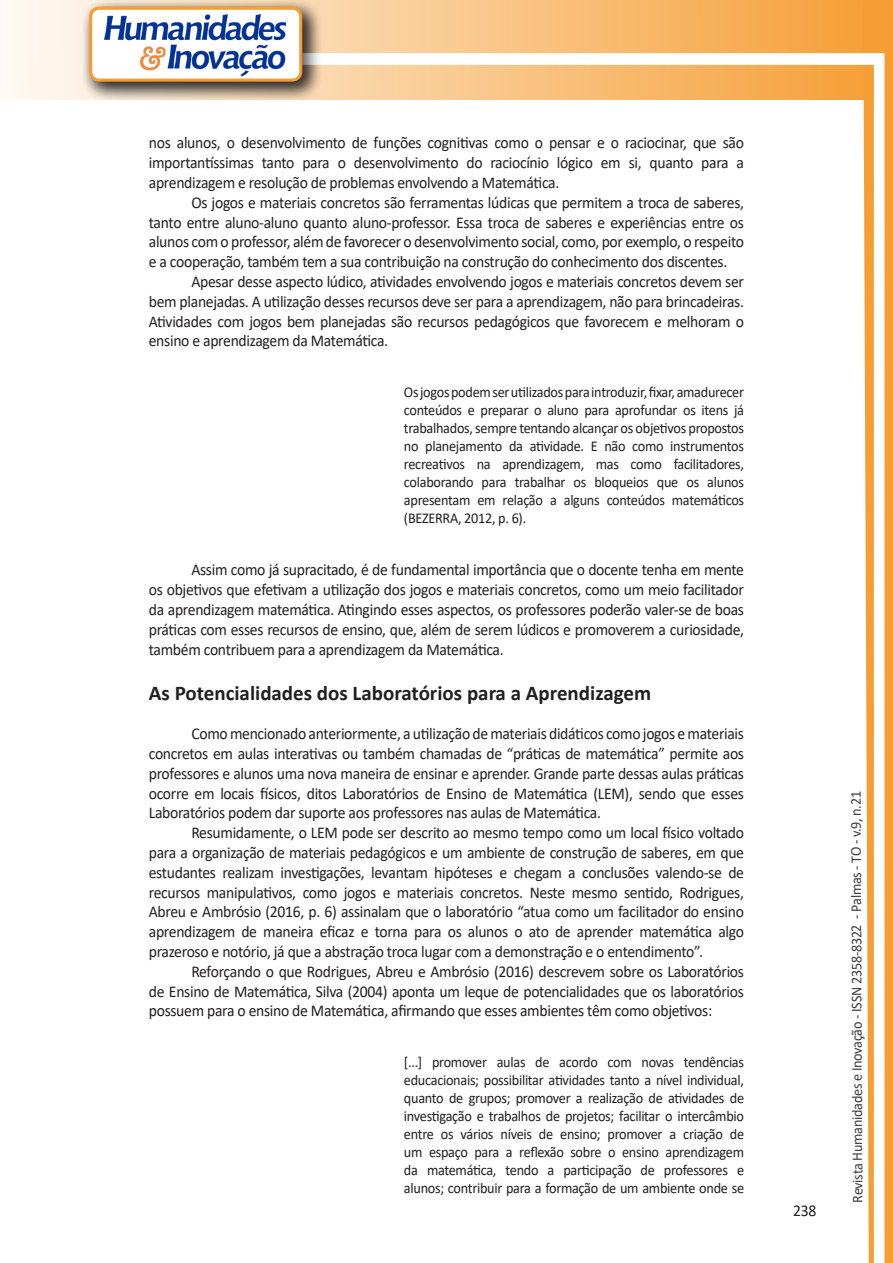
<style>
.page{position:relative;width:893px;height:1263px;background:#fff}
.page>*{position:absolute;margin:0;border:0;box-sizing:border-box;transform-origin:0 0}
.Titulo_2{font:700 21px "Calibri";color:#231f20}
.texto{font:16.5px/19.8px "Calibri";letter-spacing:-.02em;color:#231f20;text-align:justify;scale:.95 1}
.citacao{font:15px/18px "Calibri";letter-spacing:-.02em;color:#231f20;text-align:justify;scale:.95 1}
.t1{font:15px "Calibri";letter-spacing:-.025em;color:#3e3e3f;scale:.95 1}
</style>
<div class="page">
<svg style="left:5px;top:0;width:858px;height:100px;background:#f9c484"></svg>
<div style="left:302px;top:53px;width:582px;height:12px;background:#fff;border:2px solid #fff"></div>
<svg style="left:863px;top:0;width:30px;height:1263px"></svg>
<div style="left:81px;top:0;width:241px;height:102px;background:#231f20;opacity:.75"></div>
<svg style="left:91px;top:8px;width:210px;height:72px"></svg>
<div style="left:89px;top:7px;width:213px;height:75px;border:3px solid #f69e34;border-radius:9px"></div>
<p class="texto" style="left:149px;top:133px;width:628px">nos alunos, o desenvolvimento de funções cognitivas como o pensar e o raciocinar, que são importantíssimas tanto para o desenvolvimento do raciocínio lógico em si, quanto para a aprendizagem e resolução de problemas envolvendo a Matemática.</p>
<p class="texto" style="left:149px;top:192px;width:628px;text-indent:43px">Os jogos e materiais concretos são ferramentas lúdicas que permitem a troca de saberes, tanto entre aluno-aluno quanto aluno-professor. Essa troca de saberes e experiências entre os alunos com o professor, além de favorecer o desenvolvimento social, como, por exemplo, o respeito e a cooperação, também tem a sua contribuição na construção do conhecimento dos discentes.</p>
<p class="texto" style="left:149px;top:271px;width:628px;text-indent:43px">Apesar desse aspecto lúdico, atividades envolvendo jogos e materiais concretos devem ser bem planejadas. A utilização desses recursos deve ser para a aprendizagem, não para brincadeiras.<br>Atividades com jogos bem planejadas são recursos pedagógicos que favorecem e melhoram o ensino e aprendizagem da Matemática.</p>
<p class="citacao" style="left:404px;top:383px;width:360px">Os jogos podem ser utilizados para introduzir, fixar, amadurecer conteúdos e preparar o aluno para aprofundar os itens já trabalhados, sempre tentando alcançar os objetivos propostos no planejamento da atividade. E não como instrumentos recreativos na aprendizagem, mas como facilitadores, colaborando para trabalhar os bloqueios que os alunos apresentam em relação a alguns conteúdos matemáticos (BEZERRA, 2012, p. 6).</p>
<p class="texto" style="left:149px;top:560px;width:628px;text-indent:43px">Assim como já supracitado, é de fundamental importância que o docente tenha em mente os objetivos que efetivam a utilização dos jogos e materiais concretos, como um meio facilitador da aprendizagem matemática. Atingindo esses aspectos, os professores poderão valer-se de boas práticas com esses recursos de ensino, que, além de serem lúdicos e promoverem a curiosidade, também contribuem para a aprendizagem da Matemática.</p>
<p class="Titulo_2" style="left:149px;top:678px;width:504px">As Potencialidades dos Laboratórios para a Aprendizagem</p>
<p class="texto" style="left:149px;top:723px;width:628px;text-indent:43px">Como mencionado anteriormente, a utilização de materiais didáticos como jogos e materiais concretos em aulas interativas ou também chamadas de “práticas de matemática” permite aos professores e alunos uma nova maneira de ensinar e aprender. Grande parte dessas aulas práticas ocorre em locais físicos, ditos Laboratórios de Ensino de Matemática (LEM), sendo que esses Laboratórios podem dar suporte aos professores nas aulas de Matemática.</p>
<p class="texto" style="left:149px;top:822px;width:628px;text-indent:43px">Resumidamente, o LEM pode ser descrito ao mesmo tempo como um local físico voltado para a organização de materiais pedagógicos e um ambiente de construção de saberes, em que estudantes realizam investigações, levantam hipóteses e chegam a conclusões valendo-se de recursos manipulativos, como jogos e materiais concretos. Neste mesmo sentido, Rodrigues, Abreu e Ambrósio (2016, p. 6) assinalam que o laboratório “atua como um facilitador do ensino aprendizagem de maneira eficaz e torna para os alunos o ato de aprender matemática algo prazeroso e notório, já que a abstração troca lugar com a demonstração e o entendimento”.</p>
<p class="texto" style="left:149px;top:961px;width:628px;text-indent:43px">Reforçando o que Rodrigues, Abreu e Ambrósio (2016) descrevem sobre os Laboratórios de Ensino de Matemática, Silva (2004) aponta um leque de potencialidades que os laboratórios possuem para o ensino de Matemática, afirmando que esses ambientes têm como objetivos:</p>
<p class="citacao" style="left:404px;top:1053px;width:360px">[...] promover aulas de acordo com novas tendências educacionais; possibilitar atividades tanto a nível individual, quanto de grupos; promover a realização de atividades de investigação e trabalhos de projetos; facilitar o intercâmbio entre os vários níveis de ensino; promover a criação de um espaço para a reflexão sobre o ensino aprendizagem da matemática, tendo a participação de professores e alunos; contribuir para a formação de um ambiente onde se</p>
<p class="texto" style="left:793px;top:1200px;width:26px">238</p>
<p class="t1" style="left:846px;top:1203px;width:435px;rotate:-90deg">Revista Humanidades e Inovação - ISSN 2358-8322 - Palmas - TO - v.9, n.21</p>
</div>
